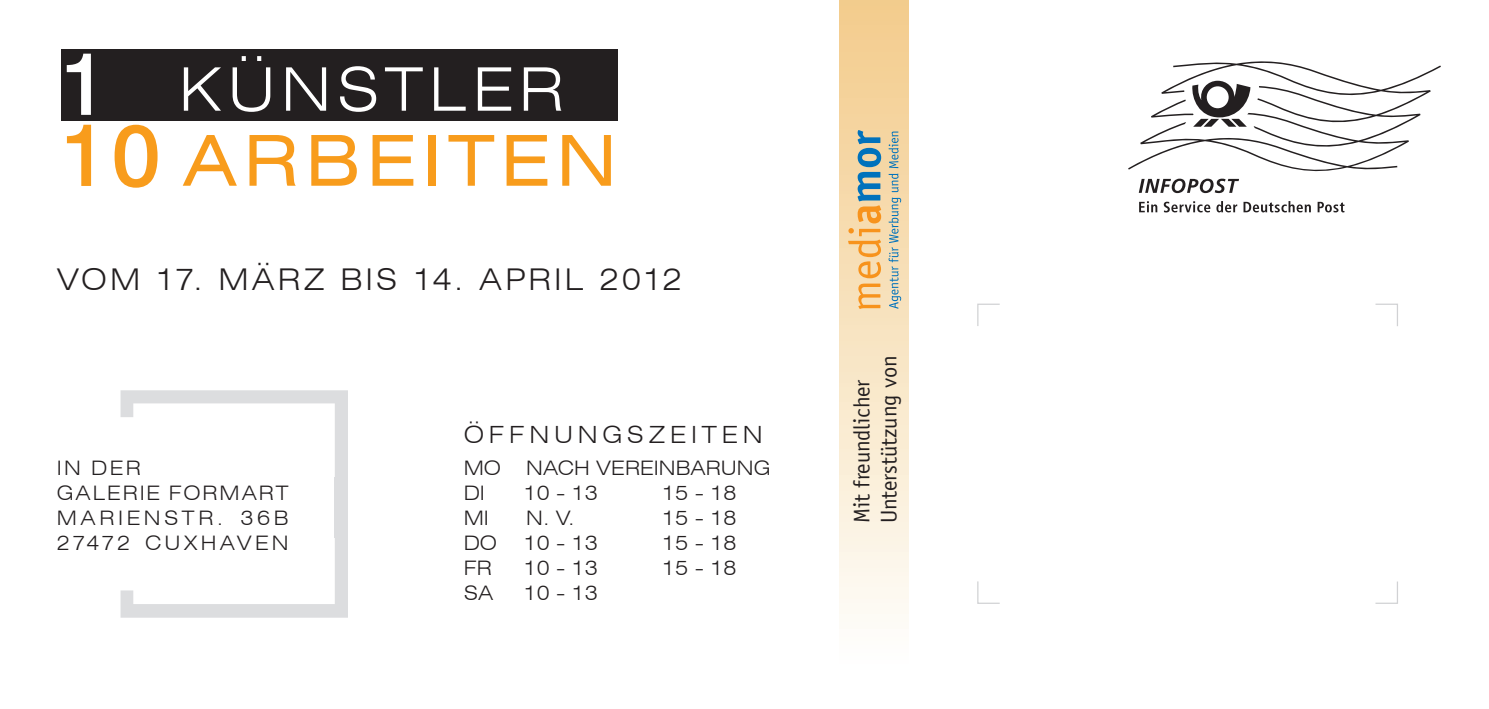
<style>
.page{position:relative;width:1489px;height:709px;background:#fff}
.page>*{position:absolute;margin:0;border:0;box-sizing:border-box;transform-origin:0 0}
.t1{font:expanded 70.25px "Swiss 721 BT";letter-spacing:.095em;color:#f89c1c}
.t2{font:300 expanded 60px "Swiss 721 BT";letter-spacing:.09em;color:#fff}
.t3{font:300 expanded 30px "Swiss 721 BT";letter-spacing:.09em;color:#231f20}
.t4{font:300 expanded 23.75px "Swiss 721 BT";letter-spacing:.2em;color:#231f20}
.t5{font:22.5px/27px "Officina Sans LT";color:#231f20}
.t6{font:300 expanded 20px "Swiss 721 BT";letter-spacing:.055em;color:#231f20}
.t7{font:300 expanded 20px/25px "Swiss 721 BT";letter-spacing:.13em;color:#231f20}
.t8{font:300 expanded 20px "Swiss 721 BT";color:#231f20}
.s1{font-weight:500;font-stretch:normal;font-size:87.5px}
</style>
<div class="page">
<svg style="left:977px;top:303px;width:23px;height:23px"></svg>
<svg style="left:1375px;top:303px;width:23px;height:23px"></svg>
<svg style="left:1375px;top:581px;width:23px;height:23px"></svg>
<svg style="left:977px;top:581px;width:23px;height:23px"></svg>
<div style="left:61px;top:49px;width:557px;height:71px;background:#231f20"></div>
<div style="left:839px;top:0;width:69px;height:667px;background:linear-gradient(to bottom,#f3cb8a,#fefefb)"></div>
<svg style="left:120px;top:390px;width:228px;height:227px"></svg>
<svg style="left:888px;top:132px;width:13px;height:177px"></svg>
<svg style="left:848px;top:130px;width:33px;height:179px"></svg>
<svg style="left:1128px;top:61px;width:312px;height:132px"></svg>
<svg style="left:1139px;top:201px;width:18px;height:11px"></svg>
<svg style="left:1163px;top:201px;width:47px;height:11px"></svg>
<svg style="left:1216px;top:201px;width:21px;height:11px"></svg>
<svg style="left:1243px;top:201px;width:67px;height:11px"></svg>
<svg style="left:1317px;top:202px;width:27px;height:10px"></svg>
<h2 class="t2" style="left:59px;top:54px;width:506px"><span class="s1">1</span> KÜNSTLER</h2>
<h1 class="t1" style="left:59px;top:119px;width:559px"><span class="s1">10</span> ARBEITEN</h1>
<h3 class="t3" style="left:57px;top:262px;width:627px">VOM 17. MÄRZ BIS 14. APRIL 2012</h3>
<p class="t7" style="left:57px;top:455px;width:233px">IN DER<br>GALERIE FORMART<br>MA RIENSTR. 36B<br>27472 CUXHAVEN</p>
<p class="t4" style="left:463px;top:420px;width:21px">ÖFF</p>
<p class="t4" style="left:529px;top:420px;width:235px">NUNGSZEITEN</p>
<p class="t6" style="left:463px;top:456px;width:39px">MO</p>
<p class="t6" style="left:526px;top:456px;width:33px">NACH</p>
<p class="t8" style="left:596px;top:456px;width:175px">VEREINBARUNG</p>
<p class="t6" style="left:463px;top:481px;width:23px">DI</p>
<p class="t6" style="left:523px;top:481px;width:76px">10 - 13</p>
<p class="t6" style="left:662px;top:481px;width:76px">15 - 18</p>
<p class="t6" style="left:463px;top:506px;width:27px">MI</p>
<p class="t6" style="left:526px;top:506px;width:50px">N. V.</p>
<p class="t6" style="left:662px;top:506px;width:76px">15 - 18</p>
<p class="t6" style="left:463px;top:531px;width:35px">DO</p>
<p class="t6" style="left:523px;top:531px;width:76px">10 - 13</p>
<p class="t6" style="left:662px;top:531px;width:76px">15 - 18</p>
<p class="t6" style="left:463px;top:556px;width:30px">FR</p>
<p class="t6" style="left:523px;top:556px;width:76px">10 - 13</p>
<p class="t6" style="left:662px;top:556px;width:76px">15 - 18</p>
<p class="t6" style="left:463px;top:581px;width:11px">SA</p>
<p class="t6" style="left:523px;top:581px;width:76px">10 - 13</p>
<p class="t5" style="left:848px;top:523px;width:169px;rotate:-90deg">Mit freundlicher<br>Unterstützung von</p>
</div>
